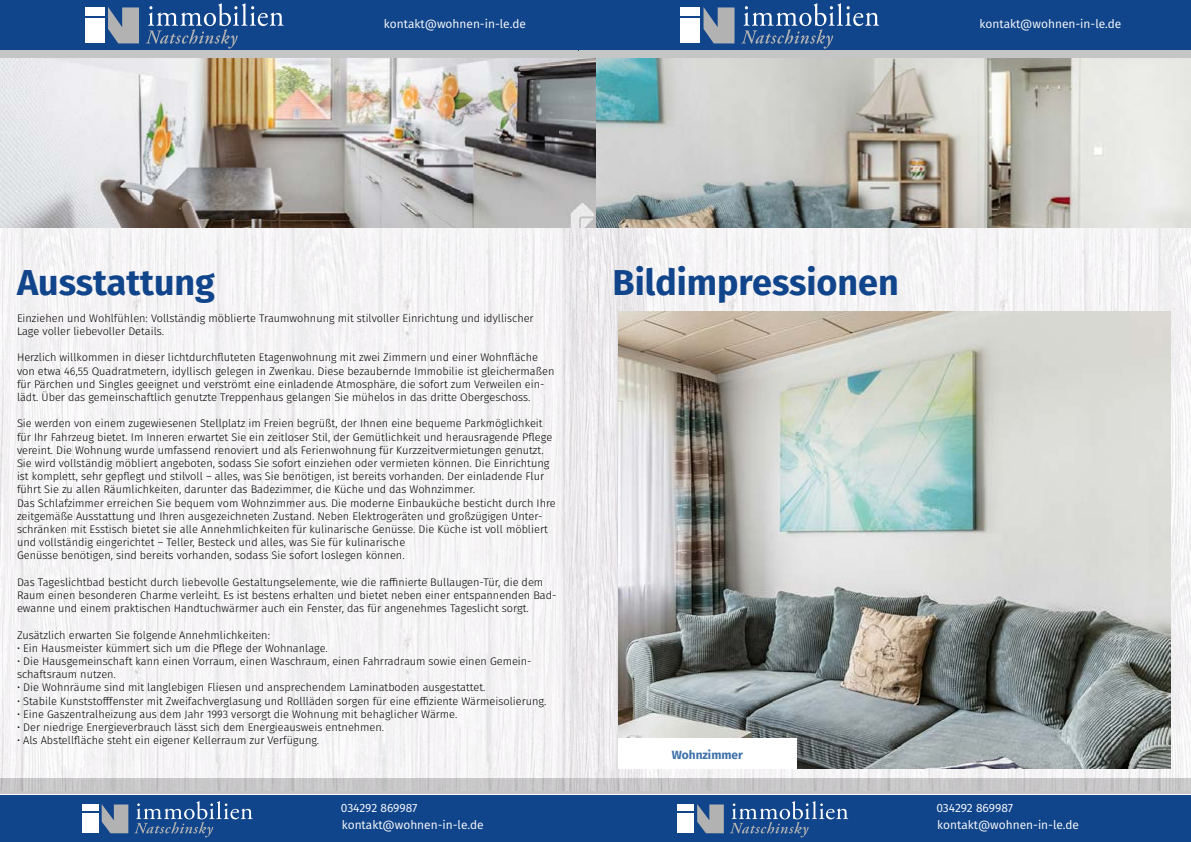
<style>
.page{position:relative;width:1191px;height:842px;background:#fff}
.page>*{position:absolute;margin:0;border:0;box-sizing:border-box;transform-origin:0 0}
.t1{font:700 36px "Fira Sans";color:#11458b}
.t2{font:12px/17px "Fira Sans";color:#fff}
.t3{font:700 11.9px "Fira Sans";color:#3f72ab}
.t4{font:300 11px/13.2px "Fira Sans";color:#000}
</style>
<div class="page">
<div style="left:0;top:795px;width:628px;height:47px;background:#11458b"></div>
<div style="left:0;top:778px;width:628px;height:16px;background:#c5c5c5"></div>
<svg style="left:134px;top:801px;width:119px;height:36px"></svg>
<div style="left:82px;top:804px;width:17px;height:7px;background:#fff"></div>
<div style="left:82px;top:813px;width:17px;height:20px;background:#fff"></div>
<svg style="left:102px;top:804px;width:26px;height:29px"></svg>
<div style="left:563px;top:795px;width:628px;height:47px;background:#11458b"></div>
<div style="left:587px;top:778px;width:604px;height:16px;background:#c5c5c5"></div>
<div style="left:677px;top:804px;width:17px;height:7px;background:#fff"></div>
<div style="left:677px;top:813px;width:17px;height:20px;background:#fff"></div>
<svg style="left:697px;top:801px;width:151px;height:36px"></svg>
<img style="left:0;top:228px;width:564px;height:563px">
<img style="left:564px;top:228px;width:627px;height:563px">
<img style="left:0;top:58px;width:595px;height:170px">
<img style="left:596px;top:58px;width:595px;height:170px">
<img style="left:618px;top:311px;width:552px;height:457px">
<div style="left:618px;top:738px;width:178px;height:30px;background:#fff"></div>
<div style="left:0;top:0;width:620px;height:51px;background:#11458b"></div>
<svg style="left:146px;top:3px;width:138px;height:46px"></svg>
<div style="left:85px;top:7px;width:19px;height:9px;background:#fff"></div>
<div style="left:85px;top:18px;width:19px;height:25px;background:#fff"></div>
<svg style="left:108px;top:7px;width:31px;height:36px"></svg>
<div style="left:0;top:50px;width:621px;height:8px;background:#c5c5c5"></div>
<div style="left:579px;top:0;width:612px;height:51px;background:#11458b"></div>
<svg style="left:741px;top:3px;width:138px;height:46px"></svg>
<div style="left:680px;top:7px;width:20px;height:9px;background:#fff"></div>
<div style="left:680px;top:18px;width:20px;height:25px;background:#fff"></div>
<svg style="left:703px;top:7px;width:31px;height:36px"></svg>
<div style="left:579px;top:50px;width:612px;height:8px;background:#c5c5c5"></div>
<p class="t2" style="left:384px;top:15px;width:143px">kontakt@wohnen-in-le.de</p>
<p class="t2" style="left:979px;top:15px;width:143px">kontakt@wohnen-in-le.de</p>
<h1 class="t1" style="left:17px;top:252px;width:200px">Ausstattung</h1>
<h1 class="t1" style="left:612px;top:252px;width:288px">Bildimpressionen</h1>
<p class="t4" style="left:17px;top:311px;width:518px">Einziehen und Wohlfühlen: Vollständig möblierte Traumwohnung mit stilvoller Einrichtung und idyllischer<br>Lage voller liebevoller Details.</p>
<p class="t4" style="left:17px;top:351px;width:539px">Herzlich willkommen in dieser lichtdurchfluteten Etagenwohnung mit zwei Zimmern und einer Wohnfläche von etwa 46,55 Quadratmetern, idyllisch gelegen in Zwenkau. Diese bezaubernde Immobilie ist gleichermaßen für Pärchen und Singles geeignet und verströmt eine einladende Atmosphäre, die sofort zum Verweilen ein&shy;lädt. Über das gemeinschaftlich genutzte Treppenhaus gelangen Sie mühelos in das dritte Obergeschoss.</p>
<p class="t4" style="left:17px;top:417px;width:540px">Sie werden von einem zugewiesenen Stellplatz im Freien begrüßt, der Ihnen eine bequeme Parkmöglichkeit für Ihr Fahrzeug bietet. Im Inneren erwartet Sie ein zeitloser Stil, der Gemütlichkeit und herausragende Pflege vereint. Die Wohnung wurde umfassend renoviert und als Ferienwohnung für Kurzzeitvermietungen genutzt.<br>Sie wird vollständig möbliert angeboten, sodass Sie sofort einziehen oder vermieten können. Die Einrichtung ist komplett, sehr gepflegt und stilvoll – alles, was Sie benötigen, ist bereits vorhanden. Der einladende Flur führt Sie zu allen Räumlichkeiten, darunter das Badezimmer, die Küche und das Wohnzimmer.<br>Das Schlafzimmer erreichen Sie bequem vom Wohnzimmer aus. Die moderne Einbauküche besticht durch Ihre zeitgemäße Ausstattung und Ihren ausgezeichneten Zustand. Neben Elektrogeräten und großzügigen Unter&shy;schränken mit Esstisch bietet sie alle Annehmlichkeiten für kulinarische Genüsse. Die Küche ist voll möbliert und vollständig eingerichtet – Teller, Besteck und alles, was Sie für kulinarische<br>Genüsse benötigen, sind bereits vorhanden, sodass Sie sofort loslegen können.</p>
<p class="t4" style="left:17px;top:575px;width:541px">Das Tageslichtbad besticht durch liebevolle Gestaltungselemente, wie die raffinierte Bullaugen-Tür, die dem<br>Raum einen besonderen Charme verleiht. Es ist bestens erhalten und bietet neben einer entspannenden Bad&shy;ewanne und einem praktischen Handtuchwärmer auch ein Fenster, das für angenehmes Tageslicht sorgt.</p>
<p class="t4" style="left:17px;top:628px;width:254px">Zusätzlich erwarten Sie folgende Annehmlichkeiten:</p>
<p class="t4" style="left:17px;top:641px;width:312px">• Ein Hausmeister kümmert sich um die Pflege der Wohnanlage.</p>
<p class="t4" style="left:17px;top:654px;width:516px">• Die Hausgemeinschaft kann einen Vorraum, einen Waschraum, einen Fahrradraum sowie einen Gemein&shy;schaftsraum nutzen.</p>
<p class="t4" style="left:17px;top:681px;width:470px">• Die Wohnräume sind mit langlebigen Fliesen und ansprechendem Laminatboden ausgestattet.</p>
<p class="t4" style="left:17px;top:694px;width:531px">• Stabile Kunststofffenster mit Zweifachverglasung und Rollläden sorgen für eine effiziente Wärmeisolierung.</p>
<p class="t4" style="left:17px;top:707px;width:442px">• Eine Gaszentralheizung aus dem Jahr 1993 versorgt die Wohnung mit behaglicher Wärme.</p>
<p class="t4" style="left:17px;top:720px;width:369px">• Der niedrige Energieverbrauch lässt sich dem Energieausweis entnehmen.</p>
<p class="t4" style="left:17px;top:734px;width:304px">• Als Abstellfläche steht ein eigener Kellerraum zur Verfügung.</p>
<p class="t3" style="left:671px;top:745px;width:73px">Wohnzimmer</p>
<p class="t2" style="left:341px;top:798px;width:144px">034292 869987 kontakt@wohnen-in-le.de</p>
<p class="t2" style="left:936px;top:798px;width:144px">034292 869987 kontakt@wohnen-in-le.de</p>
</div>
